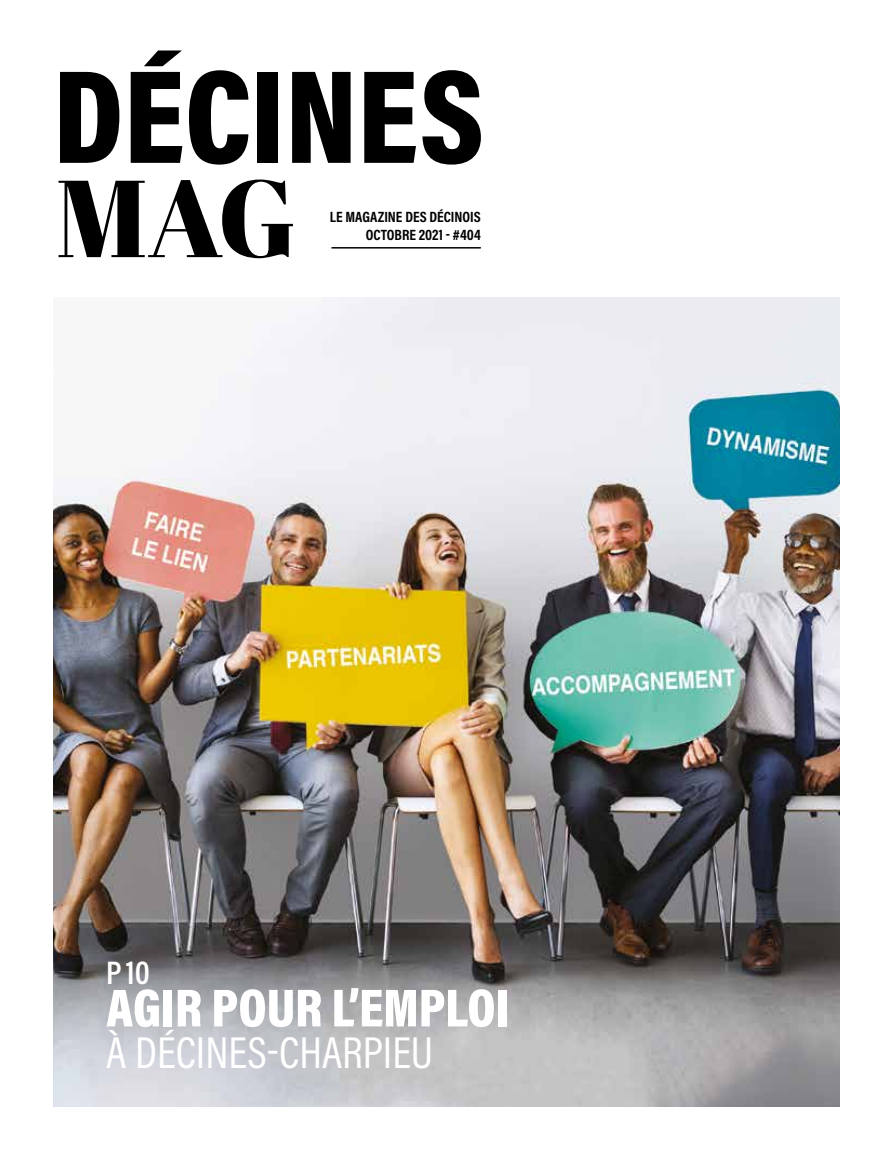
<style>
.page{position:relative;width:893px;height:1149px;background:#fff}
.page>*{position:absolute;margin:0;border:0;box-sizing:border-box;transform-origin:0 0}
.t1{font:900 134.55px "Acumin Pro Cond";color:#000}
.t2{font:109.05px "Abril Fatface";color:#000}
.t3{font:900 54px "Acumin Pro Cond";color:#fff}
.t4{font:45px "Acumin Pro Cond";color:#fff}
.t5{font:600 32.85px "Acumin Pro Cond";color:#fff}
.t6{font:700 15px/18px "Acumin Pro Cond";color:#000;text-align:right}
</style>
<div class="page">
<hr style="left:331px;top:247px;width:150px;height:1px;background:#000">
<img style="left:53px;top:298px;width:787px;height:807px">
<h1 class="t1" style="left:53px;top:28px;width:433px">DÉCINES</h1>
<h2 class="t2" style="left:56px;top:142px;width:242px">MAG</h2>
<p class="t6" style="left:330px;top:207px;width:152px">LE MAGAZINE DES DÉCINOIS<br>OCTOBRE 2021 - #404</p>
<h3 class="t5" style="left:106px;top:951px;width:45px">P10</h3>
<h3 class="t3" style="left:106px;top:972px;width:405px">AGIR POUR L’EMPLOI</h3>
<h3 class="t4" style="left:106px;top:1023px;width:328px">À DÉCINES-CHARPIEU</h3>
</div>
